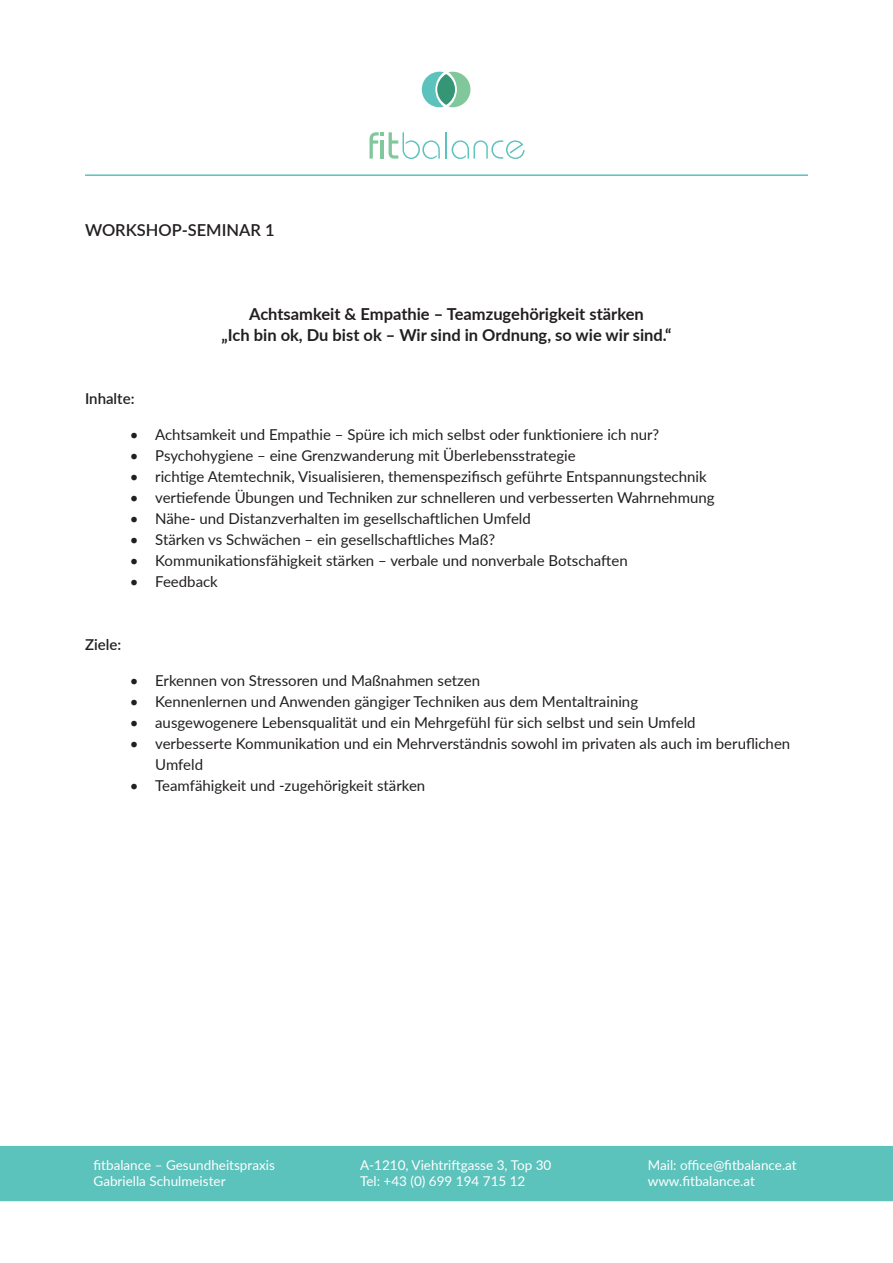
<style>
.page{position:relative;width:893px;height:1263px;background:#fff}
.page>*{position:absolute;margin:0;border:0;box-sizing:border-box;transform-origin:0 0}
.t1{font:700 16.5px/21px "Lato";color:#231f20;text-align:center}
.t2{font:600 16.5px "Lato";color:#231f20}
.t3{font:15px/21px "Lato";color:#231f20}
.t4{font:600 15px "Lato";color:#231f20}
.t5{font:13.5px/16.5px "Lato";color:#fff}
</style>
<div class="page">
<div style="left:0;top:1146px;width:893px;height:55px;background:#5cc2bc"></div>
<svg style="left:369px;top:71px;width:156px;height:88px"></svg>
<hr style="left:85px;top:174px;width:723px;height:2px;background:#5cc2bc">
<p class="t2" style="left:85px;top:218px;width:191px">WORKSHOP-SEMINAR 1</p>
<p class="t1" style="left:222px;top:302px;width:451px">Achtsamkeit &amp; Empathie – Teamzugehörigkeit stärken<br>„Ich bin ok, Du bist ok – Wir sind in Ordnung, so wie wir sind.“</p>
<p class="t4" style="left:85px;top:387px;width:51px">Inhalte:</p>
<p class="t3" style="left:130px;top:423px;width:531px">• Achtsamkeit und Empathie – Spüre ich mich selbst oder funktioniere ich nur?</p>
<p class="t3" style="left:130px;top:444px;width:447px">• Psychohygiene – eine Grenzwanderung mit Überlebensstrategie</p>
<p class="t3" style="left:130px;top:465px;width:578px">• richtige Atemtechnik, Visualisieren, themenspezifisch geführte Entspannungstechnik</p>
<p class="t3" style="left:130px;top:486px;width:586px">• vertiefende Übungen und Techniken zur schnelleren und verbesserten Wahrnehmung</p>
<p class="t3" style="left:130px;top:507px;width:403px">• Nähe- und Distanzverhalten im gesellschaftlichen Umfeld</p>
<p class="t3" style="left:130px;top:528px;width:367px">• Stärken vs Schwächen – ein gesellschaftliches Maß?</p>
<p class="t3" style="left:130px;top:549px;width:500px">• Kommunikationsfähigkeit stärken – verbale und nonverbale Botschaften</p>
<p class="t3" style="left:130px;top:570px;width:90px">• Feedback</p>
<p class="t4" style="left:85px;top:633px;width:38px">Ziele:</p>
<p class="t3" style="left:130px;top:669px;width:352px">• Erkennen von Stressoren und Maßnahmen setzen</p>
<p class="t3" style="left:130px;top:690px;width:510px">• Kennenlernen und Anwenden gängiger Techniken aus dem Mentaltraining</p>
<p class="t3" style="left:130px;top:711px;width:567px">• ausgewogenere Lebensqualität und ein Mehrgefühl für sich selbst und sein Umfeld</p>
<p class="t3" style="left:155px;top:732px;width:637px;text-indent:-26px">• verbesserte Kommunikation und ein Mehrverständnis sowohl im privaten als auch im beruflichen<br>Umfeld</p>
<p class="t3" style="left:130px;top:774px;width:297px">• Teamfähigkeit und -zugehörigkeit stärken</p>
<p class="t5" style="left:94px;top:1156px;width:183px">fitbalance – Gesundheitspraxis<br>Gabriella Schulmeister</p>
<p class="t5" style="left:360px;top:1156px;width:193px">A-1210, Viehtriftgasse 3, Top 30<br>Tel: +43 (0) 699 194 715 12</p>
<p class="t5" style="left:648px;top:1156px;width:150px">Mail: office@fitbalance.at www.fitbalance.at</p>
</div>
